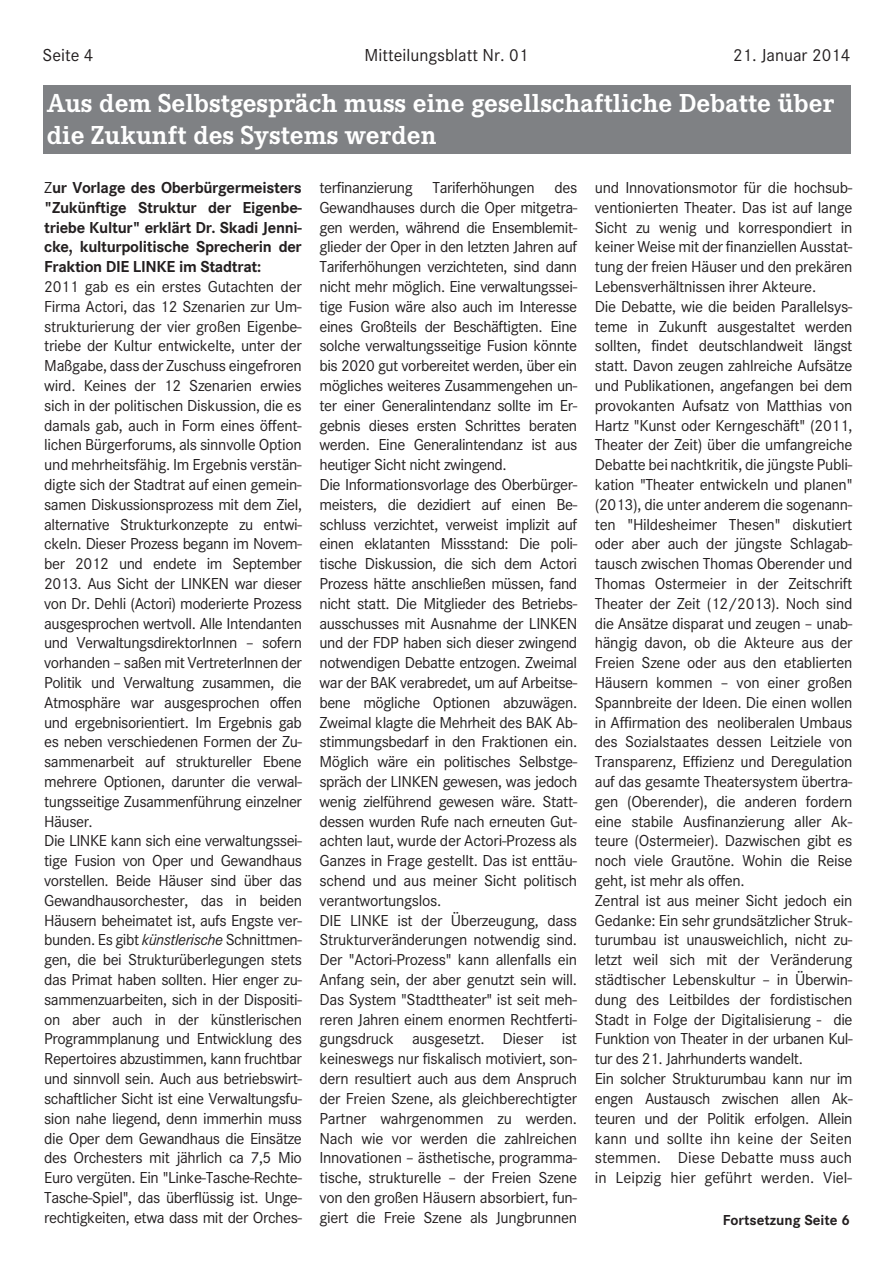
<style>
.page{position:relative;width:893px;height:1263px;background:#fff}
.page>*{position:absolute;margin:0;border:0;box-sizing:border-box;transform-origin:0 0}
.t1{font:700 27px/32.4px "Corporate E";color:#fff}
.t2{font:18px "Corporate S";color:#231f20}
.t3{font:16.5px/19.8px "Corporate S";letter-spacing:-.02em;color:#231f20}
.t4{font:700 16.5px/19.8px "Corporate S";letter-spacing:-.02em;color:#231f20;text-align:justify}
.t5{font:700 15px "Corporate S";color:#231f20}
.s1{font-weight:400}
.s2{font-style:italic}
</style>
<div class="page">
<div style="left:43px;top:85px;width:807px;height:68px;background:#7f8184"></div>
<p class="t2" style="left:43px;top:44px;width:53px">Seite 4</p>
<p class="t2" style="left:365px;top:44px;width:165px">Mitteilungsblatt Nr. 01</p>
<p class="t2" style="left:733px;top:44px;width:119px">21. Januar 2014</p>
<h1 class="t1" style="left:47px;top:89px;width:789px">Aus dem Selbstgespräch muss eine gesellschaftliche Debatte über die Zukunft des Systems werden</h1>
<p class="t4" style="left:44px;top:179px;width:259px"><span class="s1">Z</span>ur Vorlage des Oberbürgermeisters "Zukünftige Struktur der Eigenbe&shy;triebe Kultur" erklärt Dr. Skadi Jenni&shy;cke, kulturpolitische Sprecherin der Fraktion DIE LINKE im Stadtrat:</p>
<p class="t3" style="left:44px;top:277px;width:259px">2011 gab es ein erstes Gutachten der Firma Actori, das 12 Szenarien zur Um&shy;strukturierung der vier großen Eigenbe&shy;triebe der Kultur entwickelte, unter der Maßgabe, dass der Zuschuss eingefroren wird. Keines der 12 Szenarien erwies sich in der politischen Diskussion, die es damals gab, auch in Form eines öffent&shy;lichen Bürgerforums, als sinnvolle Option und mehrheitsfähig. Im Ergebnis verstän&shy;digte sich der Stadtrat auf einen gemein&shy;samen Diskussionsprozess mit dem Ziel, alternative Strukturkonzepte zu entwi&shy;ckeln. Dieser Prozess begann im Novem&shy;ber 2012 und endete im September 2013. Aus Sicht der LINKEN war dieser von Dr. Dehli (Actori) moderierte Prozess ausgesprochen wertvoll. Alle Intendanten und VerwaltungsdirektorInnen – sofern vorhanden – saßen mit VertreterInnen der Politik und Verwaltung zusammen, die Atmosphäre war ausgesprochen offen und ergebnisorientiert. Im Ergebnis gab es neben verschiedenen Formen der Zu&shy;sammenarbeit auf struktureller Ebene mehrere Optionen, darunter die verwal&shy;tungsseitige Zusammenführung einzelner Häuser.<br>Die LINKE kann sich eine verwaltungssei&shy;tige Fusion von Oper und Gewandhaus vorstellen. Beide Häuser sind über das Gewandhausorchester, das in beiden Häusern beheimatet ist, aufs Engste ver&shy;bunden. Es gibt <span class="s2">künstlerische</span> Schnittmen&shy;gen, die bei Strukturüberlegungen stets das Primat haben sollten. Hier enger zu&shy;sammenzuarbeiten, sich in der Dispositi&shy;on aber auch in der künstlerischen Programmplanung und Entwicklung des Repertoires abzustimmen, kann fruchtbar und sinnvoll sein. Auch aus betriebswirt&shy;schaftlicher Sicht ist eine Verwaltungsfu&shy;sion nahe liegend, denn immerhin muss die Oper dem Gewandhaus die Einsätze des Orchesters mit jährlich ca 7,5 Mio Euro vergüten. Ein "Linke-Tasche-Rechte-Tasche-Spiel", das überflüssig ist. Unge&shy;rechtigkeiten, etwa dass mit der Orches-</p>
<p class="t3" style="left:319px;top:178px;width:259px">terfinanzierung Tariferhöhungen des Gewandhauses durch die Oper mitgetra&shy;gen werden, während die Ensemblemit&shy;glieder der Oper in den letzten Jahren auf Tariferhöhungen verzichteten, sind dann nicht mehr möglich. Eine verwaltungssei&shy;tige Fusion wäre also auch im Interesse eines Großteils der Beschäftigten. Eine solche verwaltungsseitige Fusion könnte bis 2020 gut vorbereitet werden, über ein mögliches weiteres Zusammengehen un&shy;ter einer Generalintendanz sollte im Er&shy;gebnis dieses ersten Schrittes beraten werden. Eine Generalintendanz ist aus heutiger Sicht nicht zwingend.<br>Die Informationsvorlage des Oberbürger&shy;meisters, die dezidiert auf einen Be&shy;schluss verzichtet, verweist implizit auf einen eklatanten Missstand: Die poli&shy;tische Diskussion, die sich dem Actori Prozess hätte anschließen müssen, fand nicht statt. Die Mitglieder des Betriebs&shy;ausschusses mit Ausnahme der LINKEN und der FDP haben sich dieser zwingend notwendigen Debatte entzogen. Zweimal war der BAK verabredet, um auf Arbeitse&shy;bene mögliche Optionen abzuwägen.<br>Zweimal klagte die Mehrheit des BAK Ab&shy;stimmungsbedarf in den Fraktionen ein.<br>Möglich wäre ein politisches Selbstge&shy;spräch der LINKEN gewesen, was jedoch wenig zielführend gewesen wäre. Statt&shy;dessen wurden Rufe nach erneuten Gut&shy;achten laut, wurde der Actori-Prozess als Ganzes in Frage gestellt. Das ist enttäu&shy;schend und aus meiner Sicht politisch verantwortungslos.<br>DIE LINKE ist der Überzeugung, dass Strukturveränderungen notwendig sind.<br>Der "Actori-Prozess" kann allenfalls ein Anfang sein, der aber genutzt sein will.<br>Das System "Stadttheater" ist seit meh&shy;reren Jahren einem enormen Rechtferti&shy;gungsdruck ausgesetzt. Dieser ist keineswegs nur fiskalisch motiviert, son&shy;dern resultiert auch aus dem Anspruch der Freien Szene, als gleichberechtigter Partner wahrgenommen zu werden.<br>Nach wie vor werden die zahlreichen Innovationen – ästhetische, programma&shy;tische, strukturelle – der Freien Szene von den großen Häusern absorbiert, fun&shy;giert die Freie Szene als Jungbrunnen</p>
<p class="t3" style="left:595px;top:178px;width:259px">und Innovationsmotor für die hochsub&shy;ventionierten Theater. Das ist auf lange Sicht zu wenig und korrespondiert in keiner Weise mit der finanziellen Ausstat&shy;tung der freien Häuser und den prekären Lebensverhältnissen ihrer Akteure.<br>Die Debatte, wie die beiden Parallelsys&shy;teme in Zukunft ausgestaltet werden sollten, findet deutschlandweit längst statt. Davon zeugen zahlreiche Aufsätze und Publikationen, angefangen bei dem provokanten Aufsatz von Matthias von Hartz "Kunst oder Kerngeschäft" (2011, Theater der Zeit) über die umfangreiche Debatte bei nachtkritik, die jüngste Publi&shy;kation "Theater entwickeln und planen" (2013), die unter anderem die sogenann&shy;ten "Hildesheimer Thesen" diskutiert oder aber auch der jüngste Schlagab&shy;tausch zwischen Thomas Oberender und Thomas Ostermeier in der Zeitschrift Theater der Zeit (12/2013). Noch sind die Ansätze disparat und zeugen – unab&shy;hängig davon, ob die Akteure aus der Freien Szene oder aus den etablierten Häusern kommen – von einer großen Spannbreite der Ideen. Die einen wollen in Affirmation des neoliberalen Umbaus des Sozialstaates dessen Leitziele von Transparenz, Effizienz und Deregulation auf das gesamte Theatersystem übertra&shy;gen (Oberender), die anderen fordern eine stabile Ausfinanzierung aller Ak&shy;teure (Ostermeier). Dazwischen gibt es noch viele Grautöne. Wohin die Reise geht, ist mehr als offen.<br>Zentral ist aus meiner Sicht jedoch ein Gedanke: Ein sehr grundsätzlicher Struk&shy;turumbau ist unausweichlich, nicht zu&shy;letzt weil sich mit der Veränderung städtischer Lebenskultur – in Überwin&shy;dung des Leitbildes der fordistischen Stadt in Folge der Digitalisierung - die Funktion von Theater in der urbanen Kul&shy;tur des 21. Jahrhunderts wandelt.<br>Ein solcher Strukturumbau kann nur im engen Austausch zwischen allen Ak&shy;teuren und der Politik erfolgen. Allein kann und sollte ihn keine der Seiten stemmen. Diese Debatte muss auch in Leipzig hier geführt werden. Viel-</p>
<p class="t5" style="left:723px;top:1214px;width:129px">Fortsetzung Seite 6</p>
</div>
